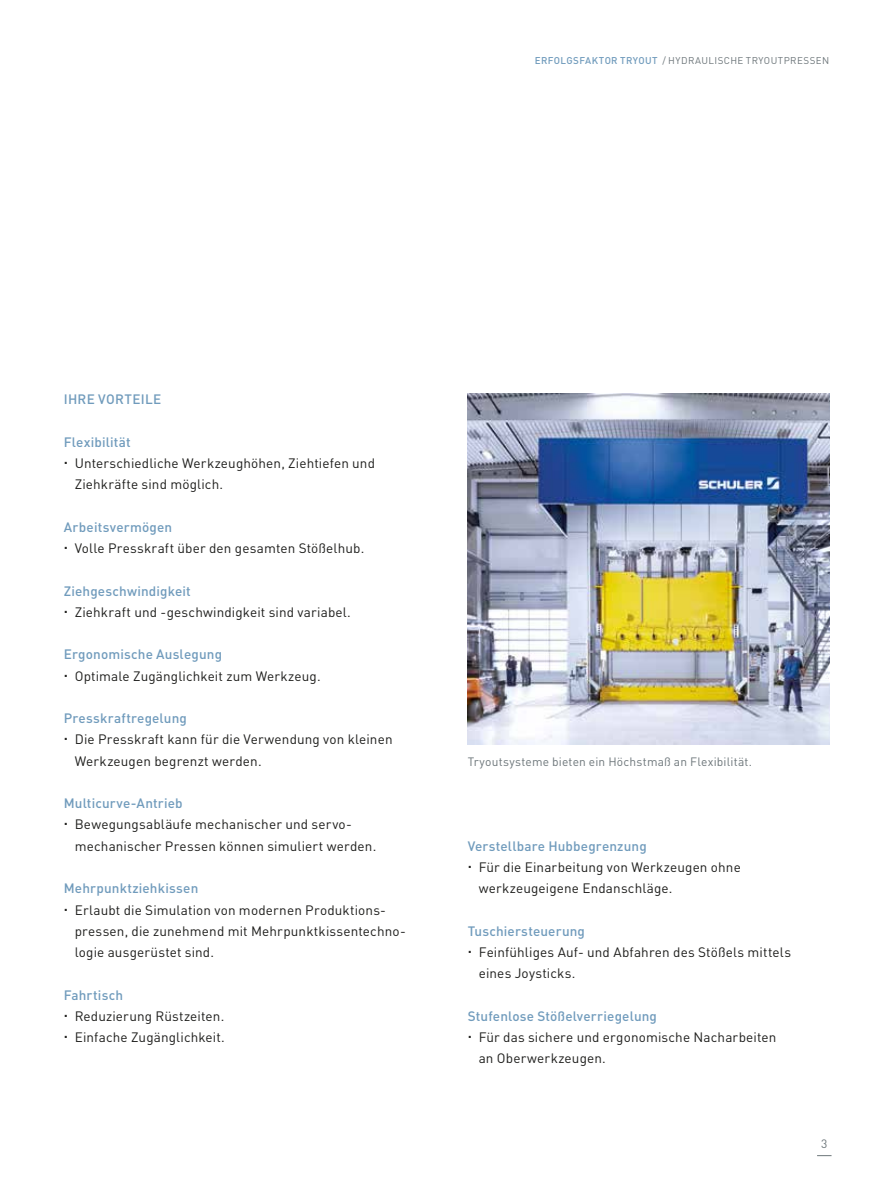
<style>
.page{position:relative;width:893px;height:1191px;background:#fff}
.page>*{position:absolute;margin:0;border:0;box-sizing:border-box;transform-origin:0 0}
.t1{font:13.5px/21.3px "DIN Pro";letter-spacing:.01em;color:#1d1d1b}
.t2{font:500 13.5px "DIN Pro";letter-spacing:.01em;color:#709bbc}
.t3{font:12px "DIN Pro";letter-spacing:.015em;color:#6d767a}
.t4{font:9.75px "DIN Pro";letter-spacing:.045em;color:#6d767a}
.s1{font-weight:500;color:#709bbc}
</style>
<div class="page">
<svg style="left:817px;top:1155px;width:14px;height:1px"></svg>
<img style="left:468px;top:393px;width:361px;height:351px">
<p class="t4" style="left:535px;top:53px;width:296px"><span class="s1">ERFOLGSFAKTOR TRYOUT</span> / HYDRAULISCHE TRYOUTPRESSEN</p>
<p class="t2" style="left:64px;top:388px;width:99px">IHRE VORTEILE</p>
<p class="t2" style="left:64px;top:431px;width:68px">Flexibilität</p>
<p class="t1" style="left:75px;top:451px;width:302px">Unterschiedliche Werkzeughöhen, Ziehtiefen und<br>Ziehkräfte sind möglich.</p>
<p class="t2" style="left:64px;top:516px;width:110px">Arbeitsvermögen</p>
<p class="t1" style="left:75px;top:536px;width:291px">Volle Presskraft über den gesamten Stößelhub.</p>
<p class="t2" style="left:64px;top:579px;width:129px">Ziehgeschwindigkeit</p>
<p class="t1" style="left:75px;top:600px;width:278px">Ziehkraft und -geschwindigkeit sind variabel.</p>
<p class="t2" style="left:64px;top:643px;width:160px">Ergonomische Auslegung</p>
<p class="t1" style="left:75px;top:663px;width:247px">Optimale Zugänglichkeit zum Werkzeug.</p>
<p class="t2" style="left:64px;top:707px;width:125px">Presskraftregelung</p>
<p class="t1" style="left:75px;top:727px;width:319px">Die Presskraft kann für die Verwendung von kleinen<br>Werkzeugen begrenzt werden.</p>
<p class="t2" style="left:64px;top:792px;width:120px">Multicurve-Antrieb</p>
<p class="t1" style="left:75px;top:812px;width:303px">Bewegungsabläufe mechanischer und servo&shy;mechanischer Pressen können simuliert werden.</p>
<p class="t2" style="left:64px;top:877px;width:136px">Mehrpunktziehkissen</p>
<p class="t1" style="left:75px;top:897px;width:332px">Erlaubt die Simulation von modernen Produktions&shy;pressen, die zunehmend mit Mehrpunktkissentechno&shy;logie ausgerüstet sind.</p>
<p class="t2" style="left:64px;top:983px;width:61px">Fahrtisch</p>
<p class="t1" style="left:75px;top:1004px;width:152px">Reduzierung Rüstzeiten.<br>Einfache Zugänglichkeit.</p>
<p class="t3" style="left:468px;top:752px;width:286px">Tryoutsysteme bieten ein Höchstmaß an Flexibilität.</p>
<p class="t2" style="left:468px;top:835px;width:181px">Verstellbare Hubbegrenzung</p>
<p class="t1" style="left:479px;top:855px;width:264px">Für die Einarbeitung von Werkzeugen ohne werkzeugeigene Endanschläge.</p>
<p class="t2" style="left:468px;top:920px;width:119px">Tuschiersteuerung</p>
<p class="t1" style="left:479px;top:940px;width:314px">Feinfühliges Auf- und Abfahren des Stößels mittels eines Joysticks.</p>
<p class="t2" style="left:468px;top:1005px;width:191px">Stufenlose Stößelverriegelung</p>
<p class="t1" style="left:479px;top:1025px;width:299px">Für das sichere und ergonomische Nacharbeiten an Oberwerkzeugen.</p>
<p class="t3" style="left:821px;top:1134px;width:8px">3</p>
</div>
